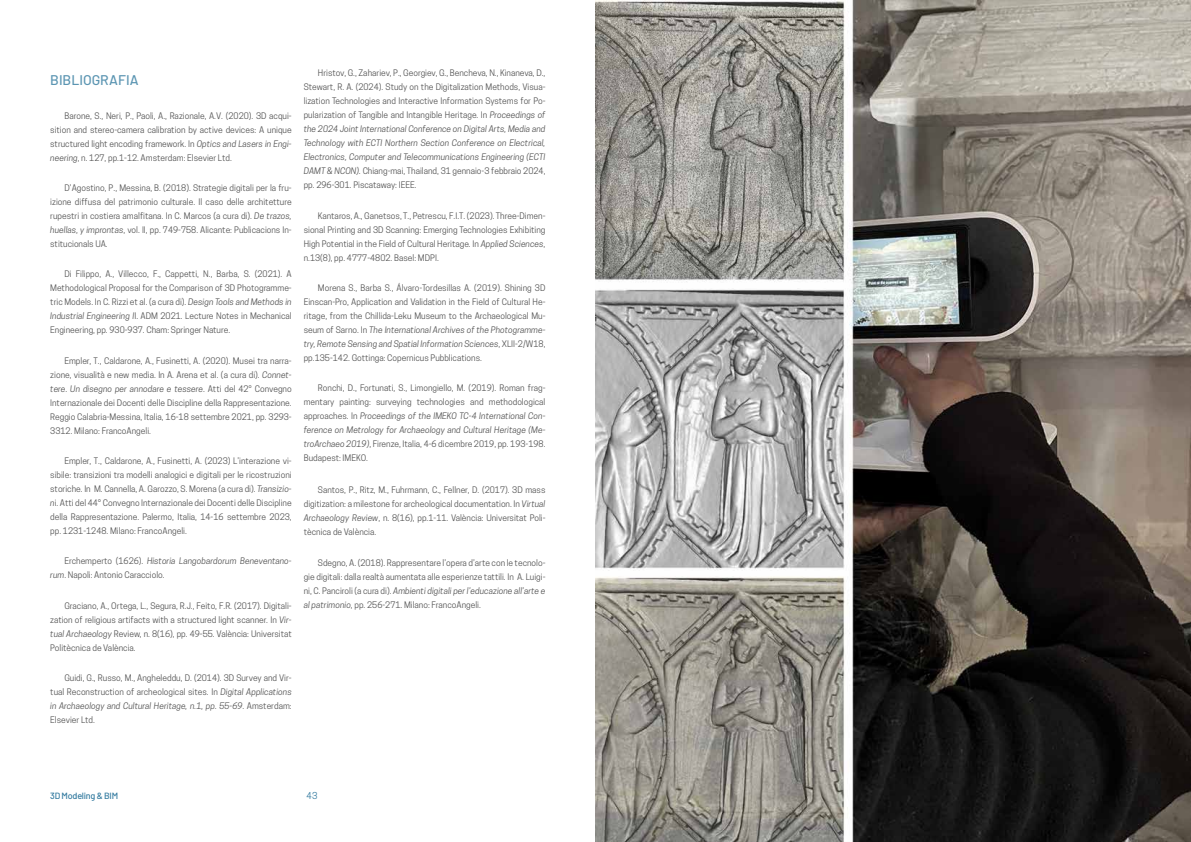
<style>
.page{position:relative;width:1191px;height:842px;background:#fff}
.page>*{position:absolute;margin:0;border:0;box-sizing:border-box;transform-origin:0 0}
.t1{font:500 14px "Barlow";color:#5b95b2}
.t2{font:500 9px "Barlow";letter-spacing:-.025em;color:#327a9f}
.t3{font:9px "Cooper Hewitt";color:#327a9f}
.t4{font:8.5px/14px "Cooper Hewitt";color:#535353;text-align:justify}
.s1{font-style:italic}
</style>
<div class="page">
<img style="left:595px;top:0;width:596px;height:842px">
<h1 class="t1" style="left:50px;top:70px;width:90px">BIBLIOGRAFIA</h1>
<p class="t4" style="left:50px;top:108px;width:243px;text-indent:14px">Barone, S., Neri, P., Paoli, A., Razionale, A.V. (2020). 3D acqui&shy;sition and stereo-camera calibration by active devices: A unique structured light encoding framework. In <span class="s1">Optics and Lasers in Engi&shy;neering</span>, n. 127, pp.1-12. Amsterdam: Elsevier Ltd.</p>
<p class="t4" style="left:50px;top:181px;width:243px;text-indent:14px">D’Agostino, P., Messina, B. (2018). Strategie digitali per la fru&shy;izione diffusa del patrimonio culturale. Il caso delle architetture rupestri in costiera amalfitana. In C. Marcos (a cura di). <span class="s1">De trazos, huellas, y improntas</span>, vol. II, pp. 749-758. Alicante: Publicacions In&shy;stitucionals UA.</p>
<p class="t4" style="left:50px;top:267px;width:243px;text-indent:14px">Di Filippo, A., Villecco, F., Cappetti, N., Barba, S. (2021). A Methodological Proposal for the Comparison of 3D Photogramme&shy;tric Models. In C. Rizzi et al. (a cura di). <span class="s1">Design Tools and Methods in Industrial Engineering I</span>I. ADM 2021. Lecture Notes in Mechanical Engineering, pp. 930-937. Cham: Springer Nature.</p>
<p class="t4" style="left:50px;top:353px;width:243px;text-indent:14px">Empler, T., Caldarone, A., Fusinetti, A. (2020). Musei tra narra&shy;zione, visualità e new media. In A. Arena et al. (a cura di). <span class="s1">Connet&shy;tere</span>. <span class="s1">Un disegno per annodare e tessere</span>. Atti del 42° Convegno Internazionale dei Docenti delle Discipline della Rappresentazione.<br>Reggio Calabria-Messina, Italia, 16-18 settembre 2021, pp. 3293- 3312. Milano: FrancoAngeli.</p>
<p class="t4" style="left:50px;top:454px;width:243px;text-indent:14px">Empler, T., Caldarone, A., Fusinetti, A. (2023) L’interazione vi&shy;sibile: transizioni tra modelli analogici e digitali per le ricostruzioni storiche. In M. Cannella, A. Garozzo, S. Morena (a cura di). <span class="s1">Transizio&shy;n</span>i. Atti del 44° Convegno Internazionale dei Docenti delle Discipline della Rappresentazione. Palermo, Italia, 14-16 settembre 2023, pp. 1231-1248. Milano: FrancoAngeli.</p>
<p class="t4" style="left:50px;top:554px;width:243px;text-indent:14px">Erchemperto (1626). <span class="s1">Historia Langobardorum Beneventano&shy;rum</span>. Napoli: Antonio Caracciolo.</p>
<p class="t4" style="left:50px;top:598px;width:243px;text-indent:14px">Graciano, A., Ortega, L., Segura, R.J., Feito, F.R. (2017). Digitali&shy;zation of religious artifacts with a structured light scanner. In <span class="s1">Vir&shy;tual Archaeology</span> Review, n. 8(16), pp. 49-55. València: Universitat Politècnica de València.</p>
<p class="t4" style="left:50px;top:671px;width:243px;text-indent:14px">Guidi, G., Russo, M., Angheleddu, D. (2014). 3D Survey and Vir&shy;tual Reconstruction of archeological sites. In <span class="s1">Digital Applications in Archaeology and Cultural Heritage, n.1, pp. 55-69</span>. Amsterdam:<br>Elsevier Ltd.</p>
<p class="t4" style="left:304px;top:66px;width:243px;text-indent:14px">Hristov, G., Zahariev, P., Georgiev, G., Bencheva, N., Kinaneva, D., Stewart, R. A. (2024). Study on the Digitalization Methods, Visua&shy;lization Technologies and Interactive Information Systems for Po&shy;pularization of Tangible and Intangible Heritage. In <span class="s1">Proceedings of the 2024 Joint International Conference on Digital Arts, Media and Technology with ECTI Northern Section Conference on Electrical, Electronics, Computer and Telecommunications Engineering (ECTI DAMT &amp; NCON).</span> Chiang-mai, Thailand, 31 gennaio-3 febbraio 2024, pp. 296-301. Piscataway: IEEE.</p>
<p class="t4" style="left:304px;top:209px;width:243px;text-indent:14px">Kantaros, A., Ganetsos, T., Petrescu, F.I.T. (2023). Three-Dimen&shy;sional Printing and 3D Scanning: Emerging Technologies Exhibiting High Potential in the Field of Cultural Heritage. In <span class="s1">Applied Sciences</span>, n.13(8), pp. 4777-4802. Basel: MDPI.</p>
<p class="t4" style="left:304px;top:281px;width:243px;text-indent:14px">Morena S., Barba S., Álvaro-Tordesillas A. (2019). Shining 3D Einscan-Pro, Application and Validation in the Field of Cultural He&shy;ritage, from the Chillida-Leku Museum to the Archaeological Mu&shy;seum of Sarno. In <span class="s1">The International Archives of the Photogramme&shy;try, Remote Sensing and Spatial Information Sciences</span>, XLII-2/W18, pp.135-142. Gottinga: Copernicus Pubblications.</p>
<p class="t4" style="left:304px;top:381px;width:243px;text-indent:14px">Ronchi, D., Fortunati, S., Limongiello, M. (2019). Roman frag&shy;mentary painting: surveying technologies and methodological approaches. In <span class="s1">Proceedings of the IMEKO TC-4 International Con&shy;ference on Metrology for Archaeology and Cultural Heritage (Me&shy;troArchaeo 2019)</span>, Firenze, Italia, 4-6 dicembre 2019, pp. 193-198.<br>Budapest: IMEKO.</p>
<p class="t4" style="left:304px;top:483px;width:243px;text-indent:14px">Santos, P., Ritz, M., Fuhrmann, C., Fellner, D. (2017). 3D mass digitization: a milestone for archeological documentation. In <span class="s1">Virtual Archaeology Review</span>, n. 8(16), pp.1-11. València: Universitat Poli&shy;tècnica de València.</p>
<p class="t4" style="left:304px;top:556px;width:243px;text-indent:14px">Sdegno, A. (2018). Rappresentare l’opera d’arte con le tecnolo&shy;gie digitali: dalla realtà aumentata alle esperienze tattili. In A. Luigi&shy;ni, C. Panciroli (a cura di). <span class="s1">Ambienti digitali per l’educazione all’arte e al patrimonio</span>, pp. 256-271. Milano: FrancoAngeli.</p>
<p class="t2" style="left:50px;top:789px;width:69px">3D Modeling &amp; BIM</p>
<p class="t3" style="left:306px;top:790px;width:13px">43</p>
</div>
